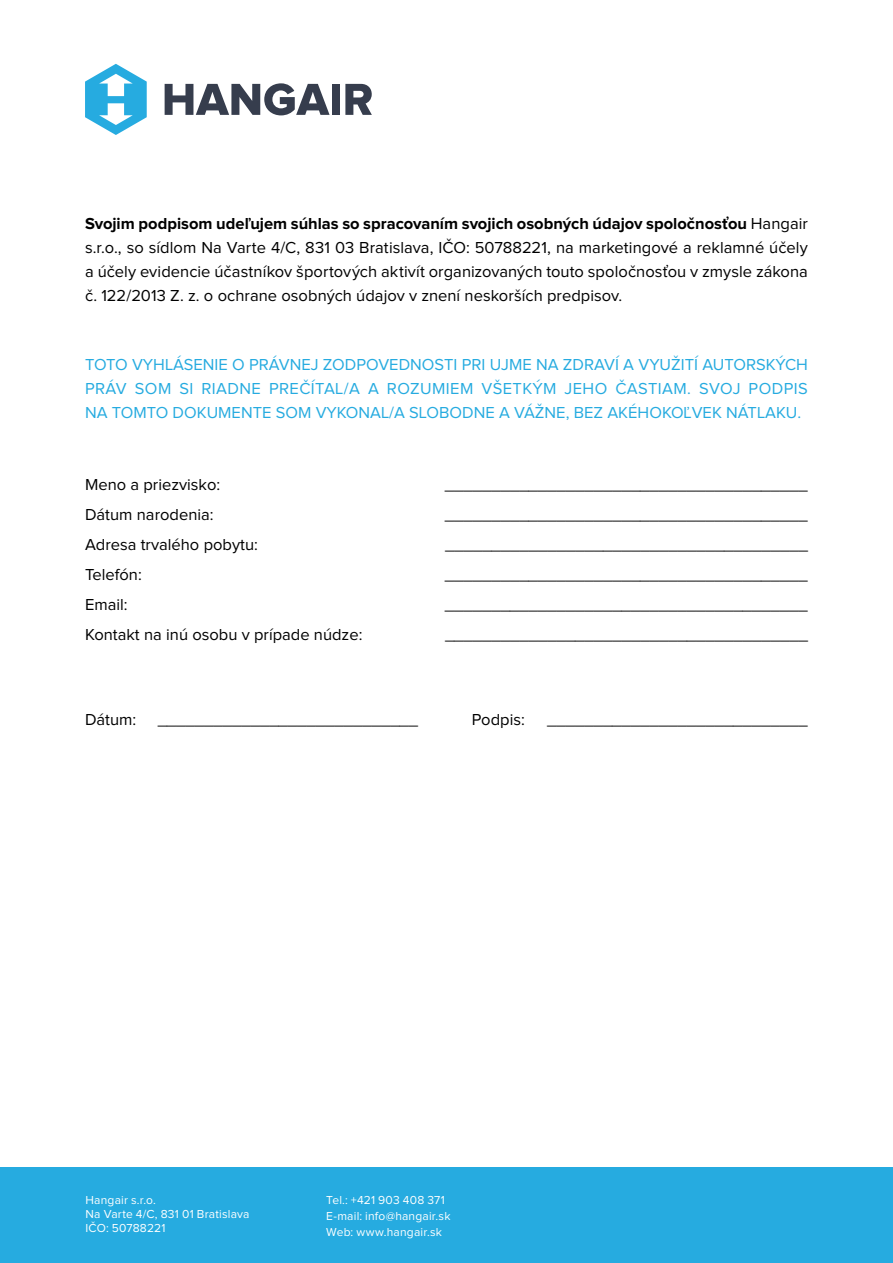
<style>
.page{position:relative;width:893px;height:1263px;background:#fff}
.page>*{position:absolute;margin:0;border:0;box-sizing:border-box;transform-origin:0 0}
.t1{font:16.5px/24px "Proxima Nova";color:#000;text-align:justify}
.t2{font:16.5px/24px "Proxima Nova";color:#26abe0;text-align:justify}
.t3{font:12px/14.4px "Proxima Nova";letter-spacing:.015em;color:#fff}
.s1{font-weight:700}
</style>
<div class="page">
<svg style="left:165px;top:83px;width:165px;height:32px"></svg>
<div style="left:332px;top:84px;width:8px;height:31px;background:#363d4d"></div>
<svg style="left:345px;top:84px;width:27px;height:31px"></svg>
<svg style="left:85px;top:64px;width:62px;height:71px"></svg>
<div style="left:0;top:1168px;width:893px;height:95px;background:#26abe0"></div>
<p class="t1" style="left:85px;top:212px;width:724px"><span class="s1">Svojim podpisom udeľujem súhlas so spracovaním svojich osobných údajov spoločnosťou</span> Hangair s.r.o., so sídlom Na Varte 4/C, 831 03 Bratislava, IČO: 50788221, na marketingové a reklamné účely a účely evidencie účastníkov športových aktivít organizovaných touto spoločnosťou v zmysle zákona č. 122/2013 Z. z. o ochrane osobných údajov v znení neskorších predpisov.</p>
<p class="t2" style="left:85px;top:353px;width:724px">TOTO VYHLÁSENIE O PRÁVNEJ ZODPOVEDNOSTI PRI UJME NA ZDRAVÍ A VYUŽITÍ AUTORSKÝCH PRÁV SOM SI RIADNE PREČÍTAL/A A ROZUMIEM VŠETKÝM JEHO ČASTIAM. SVOJ PODPIS NA TOMTO DOKUMENTE SOM VYKONAL/A SLOBODNE A VÁŽNE, BEZ AKÉHOKOĽVEK NÁTLAKU.</p>
<p class="t1" style="left:85px;top:473px;width:137px">Meno a priezvisko:</p>
<p class="t1" style="left:445px;top:473px;width:364px">_______________________________________</p>
<p class="t1" style="left:85px;top:503px;width:130px">Dátum narodenia:</p>
<p class="t1" style="left:445px;top:503px;width:364px">_______________________________________</p>
<p class="t1" style="left:85px;top:533px;width:174px">Adresa trvalého pobytu:</p>
<p class="t1" style="left:445px;top:533px;width:364px">_______________________________________</p>
<p class="t1" style="left:85px;top:563px;width:58px">Telefón:</p>
<p class="t1" style="left:445px;top:563px;width:364px">_______________________________________</p>
<p class="t1" style="left:85px;top:593px;width:44px">Email:</p>
<p class="t1" style="left:445px;top:593px;width:364px">_______________________________________</p>
<p class="t1" style="left:85px;top:623px;width:279px">Kontakt na inú osobu v prípade núdze:</p>
<p class="t1" style="left:445px;top:623px;width:364px">_______________________________________</p>
<p class="t1" style="left:85px;top:708px;width:53px">Dátum:</p>
<p class="t1" style="left:158px;top:708px;width:262px">____________________________</p>
<p class="t1" style="left:472px;top:708px;width:54px">Podpis:</p>
<p class="t1" style="left:547px;top:708px;width:262px">____________________________</p>
<p class="t3" style="left:86px;top:1193px;width:166px">Hangair s.r.o.<br>Na Varte 4/C, 831 01 Bratislava<br>IČO: 50788221</p>
<p class="t3" style="left:326px;top:1192px;width:126px;line-height:16.2px">Tel.: +421 903 408 371<br>E-mail: info@hangair.sk<br>Web: www.hangair.sk</p>
</div>
